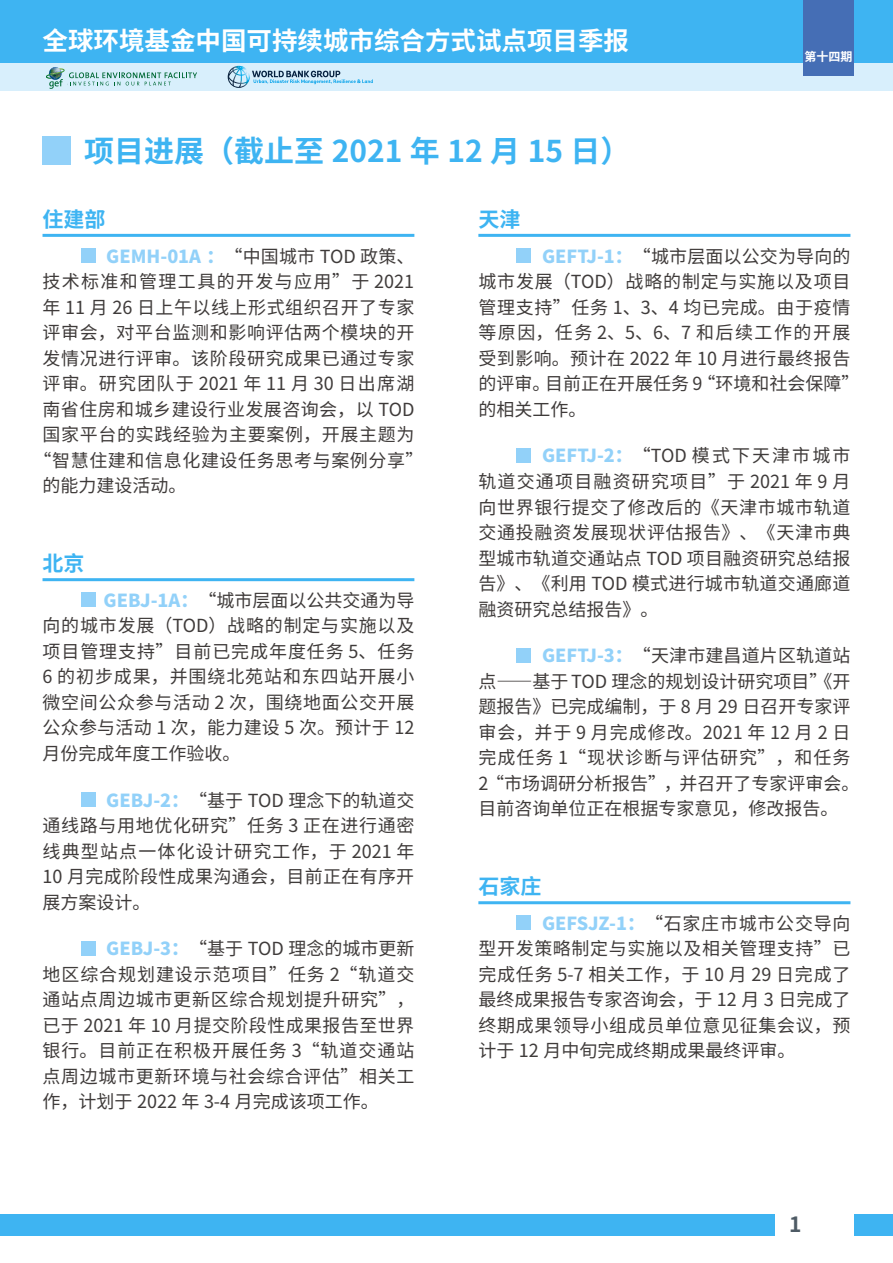
<style>
.page{position:relative;width:893px;height:1263px;background:#fff}
.page>*{position:absolute;margin:0;border:0;box-sizing:border-box;transform-origin:0 0}
.t1{font:700 30px "Source Han Sans CN";color:#3eb4f2}
.t2{font:700 25.5px "Source Han Sans CN";color:#fff}
.t3{font:700 21px "Source Han Sans CN";color:#3eb4f2}
.t4{font:700 21px "Source Han Sans CN";color:#4e5b65}
.t5{font:18px/25.5px "Source Han Sans CN";letter-spacing:.025em;color:#3f3b3a;text-align:justify}
.t6{font:18px/25.5px "Source Han Sans CN";color:#3f3b3a}
.t7{font:18px "Source Han Sans CN";letter-spacing:.07em;color:#3f3b3a}
.t8{font:18px "Source Han Sans CN";letter-spacing:.075em;color:#3f3b3a}
.t9{font:18px "Source Han Sans CN";letter-spacing:.005em;color:#3f3b3a}
.t10{font:700 12px "Source Han Sans CN";color:#fff}
.s1{font-weight:800;color:#92d1f9}
</style>
<div class="page">
<div style="left:0;top:60px;width:893px;height:31px;background:#d8effc"></div>
<div style="left:0;top:0;width:893px;height:63px;background:#3eb4f2"></div>
<div style="left:0;top:1214px;width:775px;height:21px;background:#3eb4f2"></div>
<div style="left:855px;top:1214px;width:38px;height:21px;background:#3eb4f2"></div>
<div style="left:803px;top:0;width:51px;height:76px;background:#456eb5"></div>
<svg style="left:46px;top:67px;width:151px;height:22px"></svg>
<svg style="left:228px;top:66px;width:145px;height:22px"></svg>
<hr style="left:43px;top:234px;width:371px;height:3px;background:#3eb4f2">
<hr style="left:43px;top:578px;width:371px;height:3px;background:#3eb4f2">
<div style="left:81px;top:248px;width:14px;height:15px;background:#92d1f9"></div>
<div style="left:81px;top:592px;width:14px;height:15px;background:#92d1f9"></div>
<div style="left:81px;top:792px;width:14px;height:15px;background:#92d1f9"></div>
<div style="left:81px;top:941px;width:14px;height:14px;background:#92d1f9"></div>
<hr style="left:478px;top:234px;width:372px;height:3px;background:#3eb4f2">
<hr style="left:478px;top:901px;width:372px;height:3px;background:#3eb4f2">
<div style="left:517px;top:248px;width:14px;height:15px;background:#92d1f9"></div>
<div style="left:517px;top:448px;width:14px;height:15px;background:#92d1f9"></div>
<div style="left:517px;top:648px;width:14px;height:14px;background:#92d1f9"></div>
<div style="left:517px;top:915px;width:14px;height:15px;background:#92d1f9"></div>
<div style="left:43px;top:137px;width:28px;height:28px;background:#92d1f9"></div>
<h2 class="t2" style="left:43px;top:26px;width:588px">全球环境基金中国可持续城市综合方式试点项目季报</h2>
<h1 class="t1" style="left:84px;top:135px;width:548px">项目进展（截止至 2021 年 12 月 15 日）</h1>
<p class="t10" style="left:804px;top:50px;width:49px">第十四期</p>
<p class="t3" style="left:43px;top:208px;width:64px">住建部</p>
<p class="t9" style="left:106px;top:246px;width:310px"><span class="s1">GEMH-01A ：</span>“中国城市 TOD 政策、</p>
<p class="t8" style="left:43px;top:271px;width:373px">技术标准和管理工具的开发与应用”于 2021</p>
<p class="t5" style="left:43px;top:295px;width:373px">年 11 月 26 日上午以线上形式组织召开了专家</p>
<p class="t5" style="left:43px;top:320px;width:373px">评审会，对平台监测和影响评估两个模块的开</p>
<p class="t5" style="left:43px;top:346px;width:373px">发情况进行评审。该阶段研究成果已通过专家</p>
<p class="t7" style="left:43px;top:373px;width:373px">评审。研究团队于 2021 年 11 月 30 日出席湖</p>
<p class="t5" style="left:43px;top:397px;width:373px">南省住房和城乡建设行业发展咨询会，以 TOD</p>
<p class="t5" style="left:43px;top:422px;width:373px">国家平台的实践经验为主要案例，开展主题为</p>
<p class="t5" style="left:34px;top:448px;width:391px">“智慧住建和信息化建设任务思考与案例分享”</p>
<p class="t6" style="left:43px;top:473px;width:145px">的能力建设活动。</p>
<p class="t3" style="left:43px;top:552px;width:43px">北京</p>
<p class="t5" style="left:43px;top:588px;width:373px;text-indent:61px"><span class="s1">GEBJ-1A：</span>“城市层面以公共交通为导向的城市发展（TOD）战略的制定与实施以及项目管理支持”目前已完成年度任务 5、任务6 的初步成果，并围绕北苑站和东四站开展小微空间公众参与活动 2 次，围绕地面公交开展公众参与活动 1 次，能力建设 5 次。预计于 12月份完成年度工作验收。</p>
<p class="t5" style="left:43px;top:787px;width:373px;text-indent:64px"><span class="s1">GEBJ-2：</span>“基于 TOD 理念下的轨道交通线路与用地优化研究”任务 3 正在进行通密线典型站点一体化设计研究工作，于 2021 年10 月完成阶段性成果沟通会，目前正在有序开展方案设计。</p>
<p class="t5" style="left:43px;top:936px;width:373px;text-indent:64px"><span class="s1">GEBJ-3：</span>“基于 TOD 理念的城市更新地区综合规划建设示范项目”任务 2“轨道交通站点周边城市更新区综合规划提升研究”，已于 2021 年 10 月提交阶段性成果报告至世界银行。目前正在积极开展任务 3“轨道交通站点周边城市更新环境与社会综合评估”相关工作，计划于 2022 年 3-4 月完成该项工作。</p>
<p class="t3" style="left:478px;top:208px;width:43px">天津</p>
<p class="t5" style="left:478px;top:244px;width:383px;text-align:left;text-indent:64px"><span class="s1">GEFTJ-1：</span>“城市层面以公交为导向的城市发展（TOD）战略的制定与实施以及项目管理支持”任务 1、3、4 均已完成。由于疫情等原因，任务 2、5、6、7 和后续工作的开展受到影响。预计在 2022 年 10 月进行最终报告的评审。目前正在开展任务 9“环境和社会保障”的相关工作。</p>
<p class="t5" style="left:478px;top:443px;width:374px;text-indent:64px"><span class="s1">GEFTJ-2：</span>“TOD 模式下天津市城市轨道交通项目融资研究项目”于 2021 年 9 月向世界银行提交了修改后的《天津市城市轨道交通投融资发展现状评估报告》、《天津市典型城市轨道交通站点 TOD 项目融资研究总结报告》、《利用 TOD 模式进行城市轨道交通廊道融资研究总结报告》。</p>
<p class="t6" style="left:478px;top:643px;width:383px;text-indent:64px"><span class="s1">GEFTJ-3：</span>“天津市建昌道片区轨道站点——基于 TOD 理念的规划设计研究项目”《开题报告》已完成编制，于 8 月 29 日召开专家评审会，并于 9 月完成修改。2021 年 12 月 2 日完成任务 1“现状诊断与评估研究”，和任务<br>2“市场调研分析报告”，并召开了专家评审会。目前咨询单位正在根据专家意见，修改报告。</p>
<p class="t3" style="left:478px;top:875px;width:64px">石家庄</p>
<p class="t5" style="left:478px;top:911px;width:374px;text-indent:64px"><span class="s1">GEFSJZ-1：</span>“石家庄市城市公交导向型开发策略制定与实施以及相关管理支持”已完成任务 5-7 相关工作，于 10 月 29 日完成了最终成果报告专家咨询会，于 12 月 3 日完成了终期成果领导小组成员单位意见征集会议，预计于 12 月中旬完成终期成果最终评审。</p>
<p class="t4" style="left:789px;top:1212px;width:14px">1</p>
</div>
